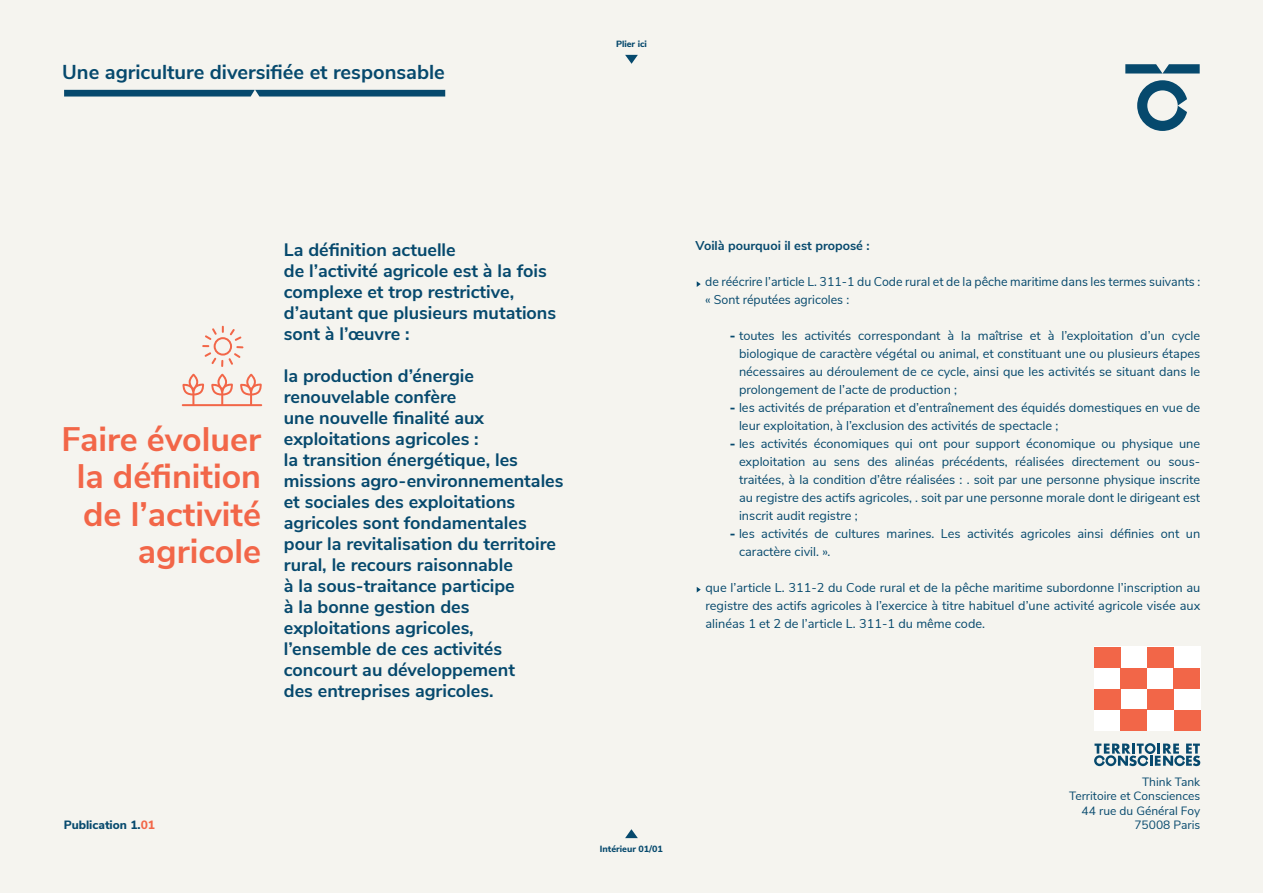
<style>
.page{position:relative;width:1263px;height:893px;background:#f5f4ef}
.page>*{position:absolute;margin:0;border:0;box-sizing:border-box;transform-origin:0 0}
.t1{font:700 33.9px/37.7px "Nunito Sans";color:#f26648;text-align:right}
.t2{font:700 20.1px "Nunito Sans";color:#06496d}
.t3{font:700 18px/21px "Nunito Sans";color:#06496d}
.t4{font:12.75px/18px "Nunito Sans";color:#06496d}
.t5{font:700 12.75px "Nunito Sans";color:#06496d}
.t6{font:12px/14.2px "Nunito Sans";color:#06496d;text-align:right}
.t7{font:800 12px "Nunito Sans";color:#06496d}
.t8{font:800 9px "Nunito Sans";color:#06496d}
.s1{color:#f26648}
.s2{font-weight:900}
</style>
<div class="page">
<svg style="left:697px;top:281px;width:4px;height:6px"></svg>
<svg style="left:697px;top:587px;width:4px;height:5px"></svg>
<svg style="left:182px;top:374px;width:80px;height:32px"></svg>
<svg style="left:202px;top:326px;width:41px;height:41px"></svg>
<svg style="left:1125px;top:64px;width:75px;height:10px"></svg>
<svg style="left:1137px;top:80px;width:50px;height:51px"></svg>
<div style="left:1094px;top:647px;width:106px;height:84px;background:#fff"></div>
<div style="left:1094px;top:647px;width:26px;height:21px;background:#f26648"></div>
<div style="left:1147px;top:647px;width:26px;height:21px;background:#f26648"></div>
<div style="left:1120px;top:668px;width:27px;height:21px;background:#f26648"></div>
<div style="left:1173px;top:668px;width:27px;height:21px;background:#f26648"></div>
<div style="left:1094px;top:689px;width:26px;height:21px;background:#f26648"></div>
<div style="left:1147px;top:689px;width:26px;height:21px;background:#f26648"></div>
<div style="left:1120px;top:710px;width:27px;height:21px;background:#f26648"></div>
<div style="left:1174px;top:710px;width:26px;height:21px;background:#f26648"></div>
<svg style="left:1094px;top:743px;width:106px;height:23px"></svg>
<svg style="left:64px;top:90px;width:381px;height:7px;background:#185677"></svg>
<svg style="left:625px;top:55px;width:13px;height:9px"></svg>
<svg style="left:625px;top:829px;width:13px;height:9px"></svg>
<h2 class="t2" style="left:62px;top:57px;width:384px">Une agriculture diversifiée et responsable</h2>
<p class="t8" style="left:616px;top:37px;width:32px">Plier ici</p>
<h1 class="t1" style="left:61px;top:418px;width:201px">Faire évoluer la définition de l’activité agricole</h1>
<h3 class="t3" style="left:284px;top:238px;width:274px">La définition actuelle<br>de l’activité agricole est à la fois complexe et trop restrictive, d’autant que plusieurs mutations sont à l’œuvre :</h3>
<p class="t3" style="left:284px;top:364px;width:281px">la production d’énergie renouvelable confère<br>une nouvelle finalité aux exploitations agricoles :<br>la transition énergétique, les missions agro-environnementales et sociales des exploitations agricoles sont fondamentales pour la revitalisation du territoire rural, le recours raisonnable<br>à la sous-traitance participe<br>à la bonne gestion des exploitations agricoles, l’ensemble de ces activités concourt au développement<br>des entreprises agricoles.</p>
<p class="t7" style="left:64px;top:816px;width:93px">Publication 1.<span class="s1">01</span></p>
<p class="t5" style="left:696px;top:237px;width:176px">Voilà pourquoi il est proposé :</p>
<p class="t4" style="left:705px;top:272px;width:496px">de réécrire l’article L. 311-1 du Code rural et de la pêche maritime dans les termes suivants : « Sont réputées agricoles :</p>
<p class="t4" style="left:739px;top:326px;width:463px;text-align:justify;text-indent:-9px"><span class="s2">-</span> toutes les activités correspondant à la maîtrise et à l’exploitation d’un cycle biologique de caractère végétal ou animal, et constituant une ou plusieurs étapes nécessaires au déroulement de ce cycle, ainsi que les activités se situant dans le prolongement de l’acte de production ;</p>
<p class="t4" style="left:739px;top:398px;width:463px;text-indent:-9px"><span class="s2">-</span> les activités de préparation et d’entraînement des équidés domestiques en vue de leur exploitation, à l’exclusion des activités de spectacle ;</p>
<p class="t4" style="left:739px;top:434px;width:463px;text-align:justify;text-indent:-9px"><span class="s2">-</span> les activités économiques qui ont pour support économique ou physique une exploitation au sens des alinéas précédents, réalisées directement ou sous&shy;traitées, à la condition d’être réalisées : . soit par une personne physique inscrite au registre des actifs agricoles, . soit par une personne morale dont le dirigeant est inscrit audit registre ;</p>
<p class="t4" style="left:739px;top:524px;width:463px;text-indent:-9px"><span class="s2">-</span> les activités de cultures marines. Les activités agricoles ainsi définies ont un caractère civil. ».</p>
<p class="t4" style="left:705px;top:578px;width:496px;text-align:justify">que l’article L. 311-2 du Code rural et de la pêche maritime subordonne l’inscription au registre des actifs agricoles à l’exercice à titre habituel d’une activité agricole visée aux alinéas 1 et 2 de l’article L. 311-1 du même code.</p>
<p class="t8" style="left:600px;top:842px;width:65px">Intérieur 01/01</p>
<p class="t6" style="left:1069px;top:774px;width:133px">Think Tank<br>Territoire et Consciences<br>44 rue du Général Foy<br>75008 Paris</p>
</div>
